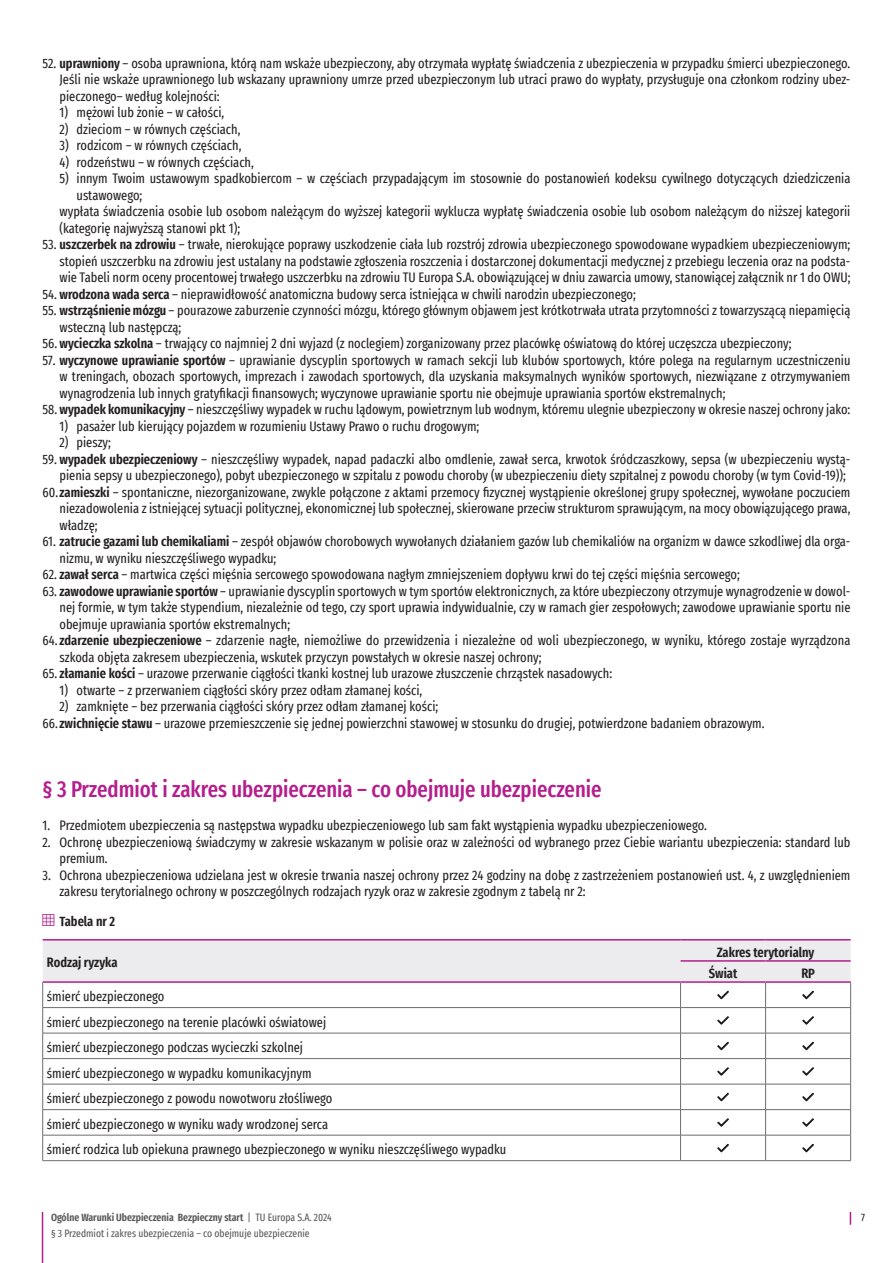
<style>
.page{position:relative;width:893px;height:1263px;background:#fff}
.page>*{position:absolute;margin:0;border:0;box-sizing:border-box;transform-origin:0 0}
.t1{font:500 extra-condensed 22.5px "Fira Sans";color:#b41e8d}
.t2{font:extra-condensed 13.5px/16.5px "Fira Sans";color:#231f20}
.t3{font:600 extra-condensed 13.5px/21.1px "Fira Sans";color:#231f20}
.t4{font:600 extra-condensed 10.5px "Fira Sans";color:#57585a}
.t5{font:extra-condensed 10.5px "Fira Sans";color:#57585a}
.t6{font:extra-condensed 10.5px "Fira Sans";color:#231f20}
.s1{font-weight:600}
.s2{font-family:"Segoe MDL2 Assets";font-weight:400;font-stretch:normal;font-size:12px;color:#b41e8d}
.s3{font-weight:400}
</style>
<div class="page">
<svg style="left:850px;top:1212px;width:1px;height:13px"></svg>
<hr style="left:42px;top:1212px;width:1px;height:51px;background:#b41e8d">
<hr style="left:681px;top:1160px;width:85px;height:1px;background:#6c6d70">
<hr style="left:43px;top:939px;width:638px;height:1px;background:#b41e8d">
<hr style="left:681px;top:939px;width:85px;height:1px;background:#b41e8d">
<hr style="left:766px;top:939px;width:85px;height:1px;background:#b41e8d">
<hr style="left:43px;top:1160px;width:638px;height:1px;background:#6c6d70">
<hr style="left:766px;top:1160px;width:85px;height:1px;background:#6c6d70">
<svg style="left:42px;top:940px;width:809px;height:220px"></svg>
<p class="t2" style="left:60px;top:55px;width:792px;text-align:justify;text-indent:-17px">52. <span class="s1">uprawniony</span> – osoba uprawniona, którą nam wskaże ubezpieczony, aby otrzymała wypłatę świadczenia z ubezpieczenia w przypadku śmierci ubezpieczonego.<br>Jeśli nie wskaże uprawnionego lub wskazany uprawniony umrze przed ubezpieczonym lub utraci prawo do wypłaty, przysługuje ona członkom rodziny ubez&shy;pieczonego– według kolejności:</p>
<p class="t2" style="left:60px;top:104px;width:166px">1) mężowi lub żonie – w całości,</p>
<p class="t2" style="left:60px;top:121px;width:182px">2) dzieciom – w równych częściach,</p>
<p class="t2" style="left:60px;top:137px;width:183px">3) rodzicom – w równych częściach,</p>
<p class="t2" style="left:60px;top:154px;width:196px">4) rodzeństwu – w równych częściach,</p>
<p class="t2" style="left:60px;top:170px;width:792px">5) innym Twoim ustawowym spadkobiercom – w częściach przypadającym im stosownie do postanowień kodeksu cywilnego dotyczących dziedziczenia</p>
<p class="t2" style="left:77px;top:187px;width:67px">ustawowego;</p>
<p class="t2" style="left:60px;top:203px;width:792px">wypłata świadczenia osobie lub osobom należącym do wyższej kategorii wyklucza wypłatę świadczenia osobie lub osobom należącym do niższej kategorii</p>
<p class="t2" style="left:60px;top:220px;width:182px">(kategorię najwyższą stanowi pkt 1);</p>
<p class="t2" style="left:60px;top:236px;width:792px;text-align:justify;text-indent:-17px">53. <span class="s1">uszczerbek na zdrowiu</span> – trwałe, nierokujące poprawy uszkodzenie ciała lub rozstrój zdrowia ubezpieczonego spowodowane wypadkiem ubezpieczeniowym; stopień uszczerbku na zdrowiu jest ustalany na podstawie zgłoszenia roszczenia i dostarczonej dokumentacji medycznej z przebiegu leczenia oraz na podsta&shy;wie Tabeli norm oceny procentowej trwałego uszczerbku na zdrowiu TU Europa S.A. obowiązującej w dniu zawarcia umowy, stanowiącej załącznik nr 1 do OWU;</p>
<p class="t2" style="left:43px;top:286px;width:595px">54. <span class="s1">wrodzona wada serca</span> – nieprawidłowość anatomiczna budowy serca istniejąca w chwili narodzin ubezpieczonego;</p>
<p class="t2" style="left:60px;top:302px;width:792px;text-indent:-17px">55. <span class="s1">wstrząśnienie mózgu</span> – pourazowe zaburzenie czynności mózgu, którego głównym objawem jest krótkotrwała utrata przytomności z towarzyszącą niepamięcią wsteczną lub następczą;</p>
<p class="t2" style="left:43px;top:335px;width:751px">56. <span class="s1">wycieczka szkolna</span> – trwający co najmniej 2 dni wyjazd (z noclegiem) zorganizowany przez placówkę oświatową do której uczęszcza ubezpieczony;</p>
<p class="t2" style="left:60px;top:352px;width:792px;text-align:justify;text-indent:-17px">57. <span class="s1">wyczynowe uprawianie sportów</span> – uprawianie dyscyplin sportowych w ramach sekcji lub klubów sportowych, które polega na regularnym uczestniczeniu w treningach, obozach sportowych, imprezach i zawodach sportowych, dla uzyskania maksymalnych wyników sportowych, niezwiązane z otrzymywaniem wynagrodzenia lub innych gratyfikacji finansowych; wyczynowe uprawianie sportu nie obejmuje uprawiania sportów ekstremalnych;</p>
<p class="t2" style="left:43px;top:401px;width:809px">58. <span class="s1">wypadek komunikacyjny</span> – nieszczęśliwy wypadek w ruchu lądowym, powietrznym lub wodnym, któremu ulegnie ubezpieczony w okresie naszej ochrony jako:</p>
<p class="t2" style="left:60px;top:418px;width:421px">1) pasażer lub kierujący pojazdem w rozumieniu Ustawy Prawo o ruchu drogowym;</p>
<p class="t2" style="left:60px;top:434px;width:53px">2) pieszy;</p>
<p class="t2" style="left:43px;top:451px;width:809px">59. <span class="s1">wypadek ubezpieczeniowy</span> – nieszczęśliwy wypadek, napad padaczki albo omdlenie, zawał serca, krwotok śródczaszkowy, sepsa (w ubezpieczeniu wystą-</p>
<p class="t2" style="left:60px;top:467px;width:788px">pienia sepsy u ubezpieczonego), pobyt ubezpieczonego w szpitalu z powodu choroby (w ubezpieczeniu diety szpitalnej z powodu choroby (w tym Covid-19));</p>
<p class="t2" style="left:43px;top:484px;width:809px">60.<span class="s1">zamieszki</span> – spontaniczne, niezorganizowane, zwykle połączone z aktami przemocy fizycznej wystąpienie określonej grupy społecznej, wywołane poczuciem</p>
<p class="t2" style="left:60px;top:500px;width:792px">niezadowolenia z istniejącej sytuacji politycznej, ekonomicznej lub społecznej, skierowane przeciw strukturom sprawującym, na mocy obowiązującego prawa,</p>
<p class="t2" style="left:60px;top:517px;width:40px">władzę;</p>
<p class="t2" style="left:60px;top:533px;width:792px;text-indent:-17px">61. <span class="s1">zatrucie gazami lub chemikaliami</span> – zespół objawów chorobowych wywołanych działaniem gazów lub chemikaliów na organizm w dawce szkodliwej dla orga&shy;nizmu, w wyniku nieszczęśliwego wypadku;</p>
<p class="t2" style="left:43px;top:566px;width:699px">62. <span class="s1">zawał serca</span> – martwica części mięśnia sercowego spowodowana nagłym zmniejszeniem dopływu krwi do tej części mięśnia sercowego;</p>
<p class="t2" style="left:43px;top:582px;width:809px">63. <span class="s1">zawodowe uprawianie sportów</span> – uprawianie dyscyplin sportowych w tym sportów elektronicznych, za które ubezpieczony otrzymuje wynagrodzenie w dowol-</p>
<p class="t2" style="left:60px;top:599px;width:792px">nej formie, w tym także stypendium, niezależnie od tego, czy sport uprawia indywidualnie, czy w ramach gier zespołowych; zawodowe uprawianie sportu nie</p>
<p class="t2" style="left:60px;top:615px;width:232px">obejmuje uprawiania sportów ekstremalnych;</p>
<p class="t2" style="left:43px;top:632px;width:809px">64.<span class="s1">zdarzenie ubezpieczeniowe</span> – zdarzenie nagłe, niemożliwe do przewidzenia i niezależne od woli ubezpieczonego, w wyniku, którego zostaje wyrządzona</p>
<p class="t2" style="left:60px;top:648px;width:484px">szkoda objęta zakresem ubezpieczenia, wskutek przyczyn powstałych w okresie naszej ochrony;</p>
<p class="t2" style="left:43px;top:665px;width:571px">65. <span class="s1">złamanie kości</span> – urazowe przerwanie ciągłości tkanki kostnej lub urazowe złuszczenie chrząstek nasadowych:</p>
<p class="t2" style="left:60px;top:681px;width:364px">1) otwarte – z przerwaniem ciągłości skóry przez odłam złamanej kości,</p>
<p class="t2" style="left:43px;top:698px;width:724px;text-indent:17px">2) zamknięte – bez przerwania ciągłości skóry przez odłam złamanej kości;<br>66.<span class="s1">zwichnięcie stawu</span> – urazowe przemieszczenie się jednej powierzchni stawowej w stosunku do drugiej, potwierdzone badaniem obrazowym.</p>
<h1 class="t1" style="left:43px;top:771px;width:561px">§ 3 Przedmiot i zakres ubezpieczenia – co obejmuje ubezpieczenie</h1>
<p class="t2" style="left:43px;top:817px;width:666px">1. Przedmiotem ubezpieczenia są następstwa wypadku ubezpieczeniowego lub sam fakt wystąpienia wypadku ubezpieczeniowego.</p>
<p class="t2" style="left:60px;top:833px;width:792px;text-indent:-17px">2. Ochronę ubezpieczeniową świadczymy w zakresie wskazanym w polisie oraz w zależności od wybranego przez Ciebie wariantu ubezpieczenia: standard lub premium.</p>
<p class="t2" style="left:60px;top:866px;width:792px;text-indent:-17px">3. Ochrona ubezpieczeniowa udzielana jest w okresie trwania naszej ochrony przez 24 godziny na dobę z zastrzeżeniem postanowień ust. 4, z uwzględnieniem zakresu terytorialnego ochrony w poszczególnych rodzajach ryzyk oraz w zakresie zgodnym z tabelą nr 2:</p>
<p class="t3" style="left:43px;top:910px;width:74px"><span class="s2">&amp;</span> Tabela nr 2</p>
<p class="t3" style="left:47px;top:951px;width:72px">Rodzaj ryzyka</p>
<p class="t3" style="left:709px;top:941px;width:107px;text-indent:8px">Zakres terytorialny<br>Świat</p>
<p class="t3" style="left:801px;top:962px;width:15px">RP</p>
<p class="t2" style="left:47px;top:983px;width:461px;line-height:25.5px">śmierć ubezpieczonego<br>śmierć ubezpieczonego na terenie placówki oświatowej<br>śmierć ubezpieczonego podczas wycieczki szkolnej<br>śmierć ubezpieczonego w wypadku komunikacyjnym<br>śmierć ubezpieczonego z powodu nowotworu złośliwego<br>śmierć ubezpieczonego w wyniku wady wrodzonej serca<br>śmierć rodzica lub opiekuna prawnego ubezpieczonego w wyniku nieszczęśliwego wypadku</p>
<p class="t4" style="left:51px;top:1209px;width:282px">Ogólne Warunki Ubezpieczenia Bezpieczny start <span class="s3">| TU Europa S.A. 2024</span></p>
<p class="t6" style="left:861px;top:1210px;width:5px">7</p>
<p class="t5" style="left:51px;top:1225px;width:260px">§ 3 Przedmiot i zakres ubezpieczenia – co obejmuje ubezpieczenie</p>
</div>
